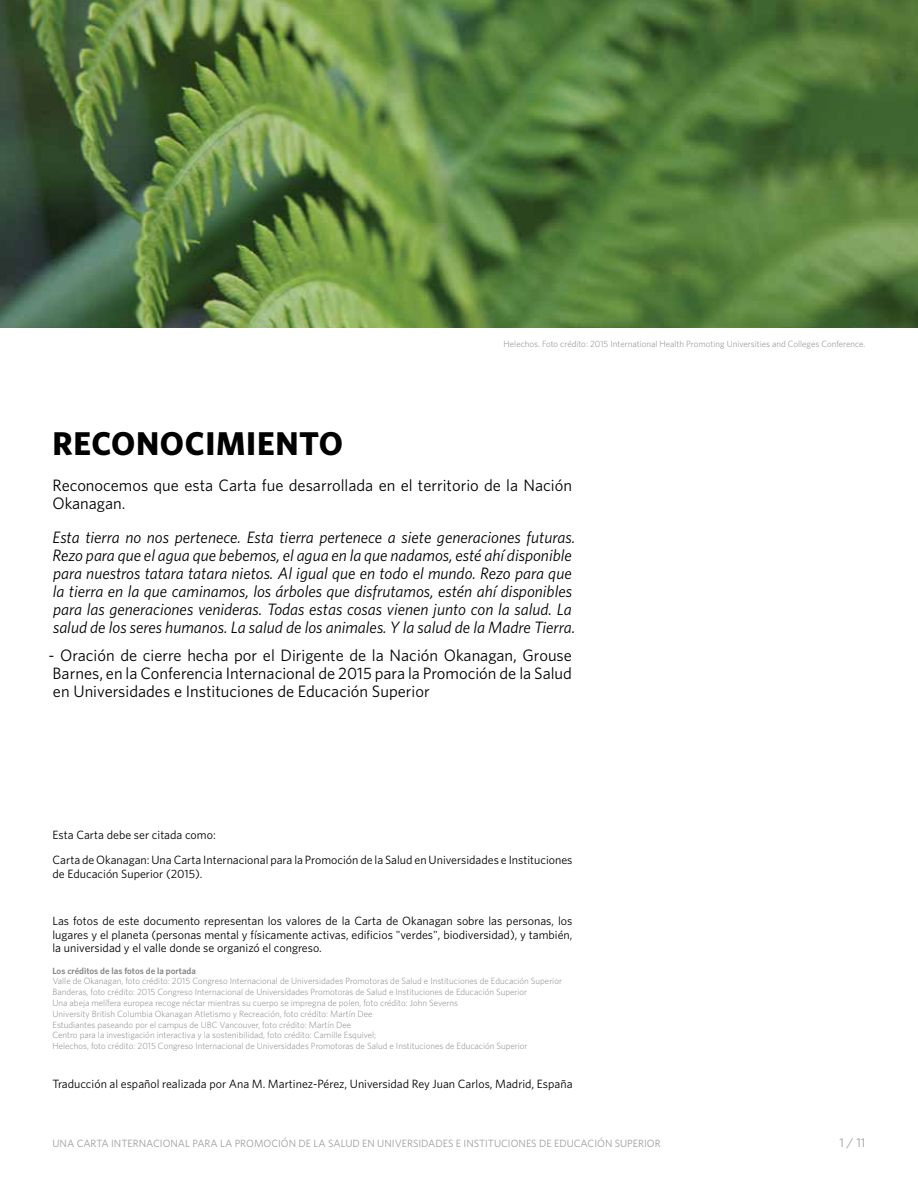
<style>
.page{position:relative;width:918px;height:1188px;background:#fff}
.page>*{position:absolute;margin:0;border:0;box-sizing:border-box;transform-origin:0 0}
.t1{font:700 33px "Whitney";letter-spacing:.02em;color:#000}
.t2{font:italic 16.5px/18px "Whitney";color:#000}
.t3{font:16.5px/18px "Whitney";color:#000}
.t4{font:12.75px "Whitney";color:#9b9da0}
.t5{font:12px/13.5px "Whitney";color:#000}
.t6{font:10.5px "Whitney";color:#9b9da0}
.t7{font:300 9px/10.8px "Whitney";color:#828487}
.t8{font:600 9px "Whitney";color:#828487}
</style>
<div class="page">
<img style="left:0;top:0;width:918px;height:328px">
<p class="t7" style="left:504px;top:338px;width:363px">Helechos. Foto crédito: 2015 International Health Promoting Universities and Colleges Conference.</p>
<h1 class="t1" style="left:52px;top:421px;width:292px">RECONOCIMIENTO</h1>
<h2 class="t3" style="left:52px;top:476px;width:521px">Reconocemos que esta Carta fue desarrollada en el territorio de la Nación<br>Okanagan.</h2>
<p class="t2" style="left:53px;top:528px;width:524px">Esta tierra no nos pertenece. Esta tierra pertenece a siete generaciones futuras.<br>Rezo para que el agua que bebemos, el agua en la que nadamos, esté ahí disponible para nuestros tatara tatara nietos. Al igual que en todo el mundo. Rezo para que la tierra en la que caminamos, los árboles que disfrutamos, estén ahí disponibles para las generaciones venideras. Todas estas cosas vienen junto con la salud. La salud de los seres humanos. La salud de los animales. Y la salud de la Madre Tierra.</p>
<h2 class="t3" style="left:48px;top:646px;width:525px;text-align:justify">- Oración de cierre hecha por el Dirigente de la Nación Okanagan, Grouse Barnes, en la Conferencia Internacional de 2015 para la Promoción de la Salud en Universidades e Instituciones de Educación Superior</h2>
<h3 class="t5" style="left:52px;top:823px;width:522px;line-height:24.2px">Esta Carta debe ser citada como:<br>Carta de Okanagan: Una Carta Internacional para la Promoción de la Salud en Universidades e Instituciones</h3>
<h3 class="t5" style="left:52px;top:867px;width:152px">de Educación Superior (2015).</h3>
<p class="t5" style="left:52px;top:914px;width:522px;text-align:justify">Las fotos de este documento representan los valores de la Carta de Okanagan sobre las personas, los lugares y el planeta (personas mental y físicamente activas, edificios "verdes", biodiversidad), y también, la universidad y el valle donde se organizó el congreso.</p>
<p class="t8" style="left:52px;top:965px;width:145px">Los créditos de las fotos de la portada</p>
<p class="t7" style="left:52px;top:976px;width:511px">Valle de Okanagan, foto crédito: 2015 Congreso Internacional de Universidades Promotoras de Salud e Instituciones de Educación Superior Banderas, foto crédito: 2015 Congreso Internacional de Universidades Promotoras de Salud e Instituciones de Educación Superior<br>Una abeja melífera europea recoge néctar mientras su cuerpo se impregna de polen, foto crédito: John Severns<br>University British Columbia Okanagan Atletismo y Recreación, foto crédito: Martín Dee<br>Estudiantes paseando por el campus de UBC Vancouver, foto crédito: Martín Dee<br>Centro para la investigación interactiva y la sostenibilidad, foto crédito: Camille Esquivel;<br>Helechos, foto crédito: 2015 Congreso Internacional de Universidades Promotoras de Salud e Instituciones de Educación Superior</p>
<h3 class="t5" style="left:52px;top:1077px;width:522px">Traducción al español realizada por Ana M. Martinez-Pérez, Universidad Rey Juan Carlos, Madrid, España</h3>
<p class="t6" style="left:52px;top:1136px;width:610px">UNA CARTA INTERNACIONAL PARA LA PROMOCIÓN DE LA SALUD EN UNIVERSIDADES E INSTITUCIONES DE EDUCACIÓN SUPERIOR</p>
<h3 class="t4" style="left:840px;top:1134px;width:27px">1 / 11</h3>
</div>
